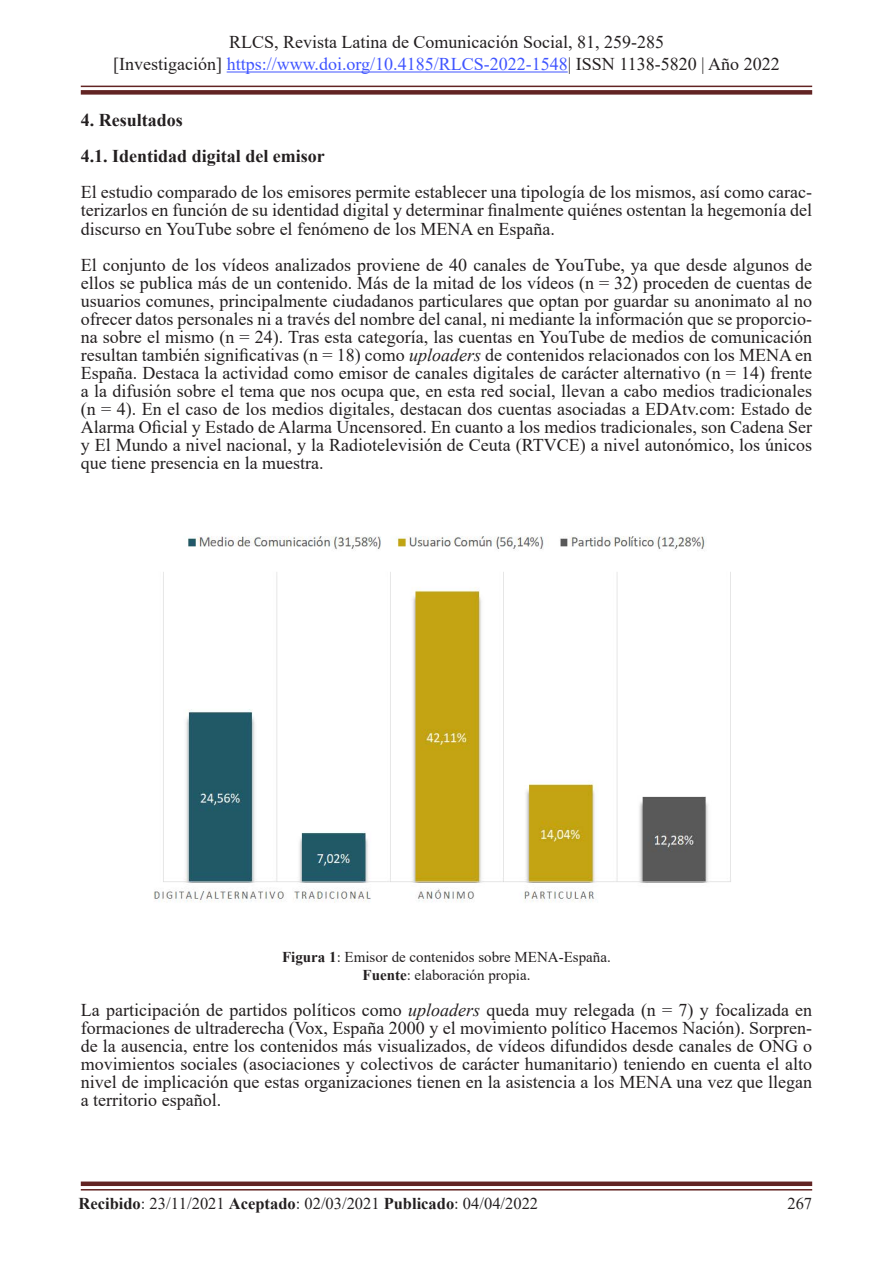
<style>
.page{position:relative;width:893px;height:1263px;background:#fff}
.page>*{position:absolute;margin:0;border:0;box-sizing:border-box;transform-origin:0 0}
.t1{font:18px/18px "Times New Roman";color:#231f20;text-align:justify}
.t2{font:700 18px/36.2px "Times New Roman";color:#231f20}
.t3{font:16.5px "Times New Roman";color:#231f20}
.t4{font:15px/18px "Times New Roman";color:#231f20;text-align:center}
.s1{color:#4055ff}
.s2{font-style:italic}
.s3{font-weight:700}
</style>
<div class="page">
<hr style="left:227px;top:72px;width:341px;height:1px;background:#4055ff">
<hr style="left:81px;top:86px;width:731px;height:1px;background:#622423">
<div style="left:81px;top:90px;width:731px;height:5px;background:#622423"></div>
<hr style="left:81px;top:1189px;width:731px;height:1px;background:#622423">
<div style="left:81px;top:1181px;width:731px;height:5px;background:#622423"></div>
<img style="left:153px;top:536px;width:578px;height:367px">
<p class="t1" style="left:113px;top:31px;width:668px;line-height:21.6px;text-align:center">RLCS, Revista Latina de Comunicación Social, 81, 259-285<br>[Investigación] <span class="s1">https://www.doi.org/10.4185/RLCS-2022-1548</span>| ISSN 1138-5820 | Año 2022</p>
<p class="t2" style="left:81px;top:102px;width:246px">4. Resultados<br>4.1. Identidad digital del emisor</p>
<p class="t1" style="left:81px;top:183px;width:733px">El estudio comparado de los emisores permite establecer una tipología de los mismos, así como carac&shy;terizarlos en función de su identidad digital y determinar finalmente quiénes ostentan la hegemonía del discurso en YouTube sobre el fenómeno de los MENA en España.</p>
<p class="t1" style="left:81px;top:255px;width:733px">El conjunto de los vídeos analizados proviene de 40 canales de YouTube, ya que desde algunos de ellos se publica más de un contenido. Más de la mitad de los vídeos (n = 32) proceden de cuentas de usuarios comunes, principalmente ciudadanos particulares que optan por guardar su anonimato al no ofrecer datos personales ni a través del nombre del canal, ni mediante la información que se proporcio&shy;na sobre el mismo (n = 24). Tras esta categoría, las cuentas en YouTube de medios de comunicación resultan también significativas (n = 18) como <span class="s2">uploaders</span> de contenidos relacionados con los MENA en España. Destaca la actividad como emisor de canales digitales de carácter alternativo (n = 14) frente a la difusión sobre el tema que nos ocupa que, en esta red social, llevan a cabo medios tradicionales (n = 4). En el caso de los medios digitales, destacan dos cuentas asociadas a EDAtv.com: Estado de Alarma Oficial y Estado de Alarma Uncensored. En cuanto a los medios tradicionales, son Cadena Ser y El Mundo a nivel nacional, y la Radiotelevisión de Ceuta (RTVCE) a nivel autonómico, los únicos que tiene presencia en la muestra.</p>
<p class="t4" style="left:282px;top:947px;width:330px"><span class="s3">Figura 1</span>: Emisor de contenidos sobre MENA-España.<br><span class="s3">Fuente</span>: elaboración propia.</p>
<p class="t1" style="left:81px;top:1000px;width:733px">La participación de partidos políticos como <span class="s2">uploaders</span> queda muy relegada (n = 7) y focalizada en formaciones de ultraderecha (Vox, España 2000 y el movimiento político Hacemos Nación). Sorpren&shy;de la ausencia, entre los contenidos más visualizados, de vídeos difundidos desde canales de ONG o movimientos sociales (asociaciones y colectivos de carácter humanitario) teniendo en cuenta el alto nivel de implicación que estas organizaciones tienen en la asistencia a los MENA una vez que llegan a territorio español.</p>
<p class="t3" style="left:79px;top:1192px;width:461px"><span class="s3">Recibido</span>: 23/11/2021 <span class="s3">Aceptado</span>: 02/03/2021 <span class="s3">Publicado</span>: 04/04/2022</p>
<p class="t3" style="left:787px;top:1192px;width:26px">267</p>
</div>
